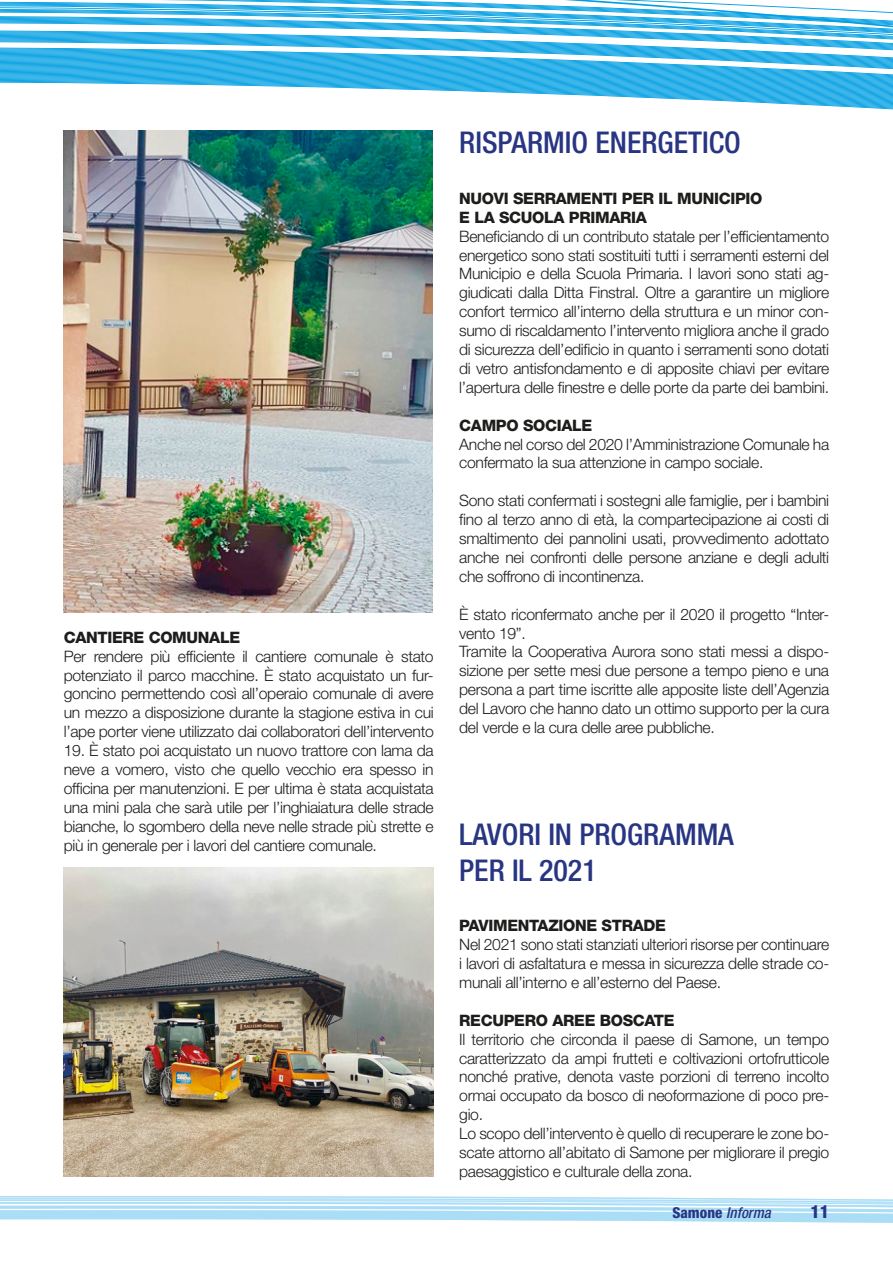
<style>
.page{position:relative;width:893px;height:1263px;background:#fff}
.page>*{position:absolute;margin:0;border:0;box-sizing:border-box;transform-origin:0 0}
.t1{font:500 condensed 30px/36px "Helvetica Neue LT Std";color:#283583}
.t2{font:800 condensed 18px "Helvetica Neue LT Std";color:#283583}
.t3{font:300 15.75px/18.9px "Helvetica Neue LT Std";letter-spacing:-.02em;color:#1d1d1b;text-align:justify}
.t4{font:800 15.75px/18.9px "Helvetica Neue LT Std";letter-spacing:-.02em;color:#1d1d1b}
.t5{font:italic 500 condensed 15px "Helvetica Neue LT Std";color:#283583}
.s1{font-weight:800;font-style:normal}
</style>
<div class="page">
<svg style="left:0;top:1196px;width:893px;height:27px"></svg>
<svg style="left:0;top:0;width:893px;height:110px"></svg>
<img style="left:64px;top:130px;width:369px;height:482px">
<img style="left:64px;top:867px;width:370px;height:310px">
<p class="t4" style="left:64px;top:628px;width:178px">CANTIERE COMUNALE</p>
<p class="t3" style="left:64px;top:646px;width:371px">Per rendere più efficiente il cantiere comunale è stato potenziato il parco macchine. È stato acquistato un fur&shy;goncino permettendo così all’operaio comunale di avere un mezzo a disposizione durante la stagione estiva in cui l’ape porter viene utilizzato dai collaboratori dell’intervento</p>
<p class="t3" style="left:64px;top:741px;width:371px">19. È stato poi acquistato un nuovo trattore con lama da neve a vomero, visto che quello vecchio era spesso in officina per manutenzioni. E per ultima è stata acquistata una mini pala che sarà utile per l’inghiaiatura delle strade bianche, lo sgombero della neve nelle strade più strette e più in generale per i lavori del cantiere comunale.</p>
<h1 class="t1" style="left:459px;top:124px;width:283px">RISPARMIO ENERGETICO</h1>
<p class="t4" style="left:459px;top:189px;width:305px">NUOVI SERRAMENTI PER IL MUNICIPIO<br>E LA SCUOLA PRIMARIA</p>
<p class="t3" style="left:459px;top:226px;width:371px">Beneficiando di un contributo statale per l’efficientamento energetico sono stati sostituiti tutti i serramenti esterni del Municipio e della Scuola Primaria. I lavori sono stati ag&shy;giudicati dalla Ditta Finstral. Oltre a garantire un migliore confort termico all’interno della struttura e un minor con&shy;sumo di riscaldamento l’intervento migliora anche il grado di sicurezza dell’edificio in quanto i serramenti sono dotati di vetro antisfondamento e di apposite chiavi per evitare l’apertura delle finestre e delle porte da parte dei bambini.</p>
<p class="t4" style="left:459px;top:415px;width:135px">CAMPO SOCIALE</p>
<p class="t3" style="left:459px;top:434px;width:371px">Anche nel corso del 2020 l’Amministrazione Comunale ha confermato la sua attenzione in campo sociale.</p>
<p class="t3" style="left:459px;top:491px;width:371px">Sono stati confermati i sostegni alle famiglie, per i bambini fino al terzo anno di età, la compartecipazione ai costi di smaltimento dei pannolini usati, provvedimento adottato anche nei confronti delle persone anziane e degli adulti che soffrono di incontinenza.</p>
<p class="t3" style="left:459px;top:604px;width:371px;text-align:left">È stato riconfermato anche per il 2020 il progetto “Inter&shy;vento 19”.<br>Tramite la Cooperativa Aurora sono stati messi a dispo&shy;sizione per sette mesi due persone a tempo pieno e una persona a part time iscritte alle apposite liste dell’Agenzia del Lavoro che hanno dato un ottimo supporto per la cura del verde e la cura delle aree pubbliche.</p>
<h1 class="t1" style="left:459px;top:816px;width:276px">LAVORI IN PROGRAMMA<br>PER IL 2021</h1>
<p class="t4" style="left:459px;top:916px;width:208px">PAVIMENTAZIONE STRADE</p>
<p class="t3" style="left:459px;top:935px;width:371px">Nel 2021 sono stati stanziati ulteriori risorse per continuare i lavori di asfaltatura e messa in sicurezza delle strade co&shy;munali all’interno e all’esterno del Paese.</p>
<p class="t4" style="left:459px;top:1011px;width:217px">RECUPERO AREE BOSCATE</p>
<p class="t3" style="left:459px;top:1029px;width:371px;text-align:left">Il territorio che circonda il paese di Samone, un tempo caratterizzato da ampi frutteti e coltivazioni ortofrutticole nonché prative, denota vaste porzioni di terreno incolto ormai occupato da bosco di neoformazione di poco pre&shy;gio.<br>Lo scopo dell’intervento è quello di recuperare le zone bo&shy;scate attorno all’abitato di Samone per migliorare il pregio paesaggistico e culturale della zona.</p>
<p class="t5" style="left:672px;top:1204px;width:100px"><span class="s1">Samone</span> Informa</p>
<p class="t2" style="left:810px;top:1201px;width:20px">11</p>
</div>
